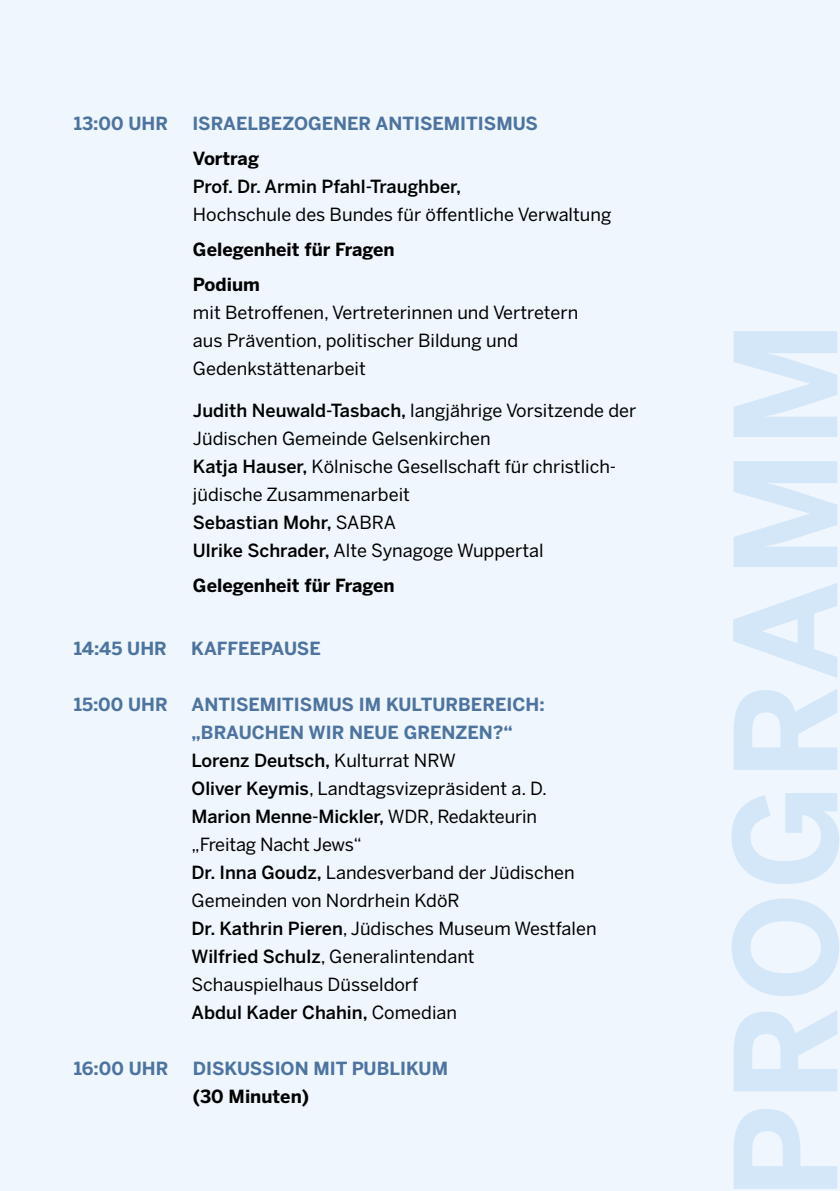
<style>
.page{position:relative;width:840px;height:1191px;background:#fff}
.page>*{position:absolute;margin:0;border:0;box-sizing:border-box;transform-origin:0 0}
.t1{font:18px/28px "Benton Sans";color:#000}
.t2{font:700 18px/28px "Benton Sans";color:#4d74a0}
.t3{font:700 18px "Benton Sans";color:#000}
.s1{font-weight:700}
.s2{font-weight:500}
.s3{font-weight:700;color:#4d74a0}
.s4{color:#000}
</style>
<div class="page">
<div style="left:0;top:0;width:839px;height:1191px;background:#f0f6fd"></div>
<svg style="left:731px;top:331px;width:107px;height:857px;fill:#d8e9f8"></svg>
<h3 class="t2" style="left:74px;top:109px;width:96px">13:00 UHR</h3>
<h3 class="t2" style="left:192px;top:109px;width:347px">ISRAELBEZOGENER ANTISEMITISMUS</h3>
<h3 class="t1" style="left:193px;top:144px;width:420px"><span class="s1">Vortrag<br></span><span class="s2">Prof. Dr. Armin Pfahl-Traughber,<br></span>Hochschule des Bundes für öffentliche Verwaltung</h3>
<h3 class="t3" style="left:193px;top:238px;width:203px">Gelegenheit für Fragen</h3>
<h3 class="t1" style="left:193px;top:270px;width:386px"><span class="s1">Podium<br></span>mit Betroffenen, Vertreterinnen und Vertretern aus Prävention, politischer Bildung und<br>Gedenkstättenarbeit</h3>
<h3 class="t1" style="left:193px;top:396px;width:444px"><span class="s2">Judith Neuwald-Tasbach,</span> langjährige Vorsitzende der Jüdischen Gemeinde Gelsenkirchen<br><span class="s2">Katja Hauser,</span> Kölnische Gesellschaft für christlich&shy;jüdische Zusammenarbeit<br><span class="s2">Sebastian Mohr,</span> SABRA<br><span class="s2">Ulrike Schrader,</span> Alte Synagoge Wuppertal</h3>
<h3 class="t3" style="left:193px;top:574px;width:203px">Gelegenheit für Fragen</h3>
<h3 class="t2" style="left:74px;top:634px;width:95px">14:45 UHR</h3>
<h3 class="t2" style="left:191px;top:634px;width:131px">KAFFEEPAUSE</h3>
<h3 class="t2" style="left:74px;top:690px;width:95px">15:00 UHR</h3>
<h3 class="t1" style="left:191px;top:690px;width:406px"><span class="s3">ANTISEMITISMUS IM KULTURBEREICH: „BRAUCHEN WIR NEUE GRENZEN?“<br></span><span class="s2">Lorenz Deutsch,</span> Kulturrat NRW<br><span class="s2">Oliver Keymis</span>, Landtagsvizepräsident a. D.<br><span class="s2">Marion Menne-Mickler,</span> WDR, Redakteurin „Freitag Nacht Jews“<br><span class="s2">Dr. Inna Goudz,</span> Landesverband der Jüdischen Gemeinden von Nordrhein KdöR<br><span class="s2">Dr. Kathrin Pieren</span>, Jüdisches Museum Westfalen <span class="s2">Wilfried Schulz</span>, Generalintendant Schauspielhaus Düsseldorf<br><span class="s2">Abdul Kader Chahin,</span> Comedian</h3>
<h3 class="t2" style="left:74px;top:1054px;width:96px">16:00 UHR</h3>
<h3 class="t2" style="left:193px;top:1054px;width:257px">DISKUSSION MIT PUBLIKUM <span class="s4">(30 Minuten)</span></h3>
</div>
